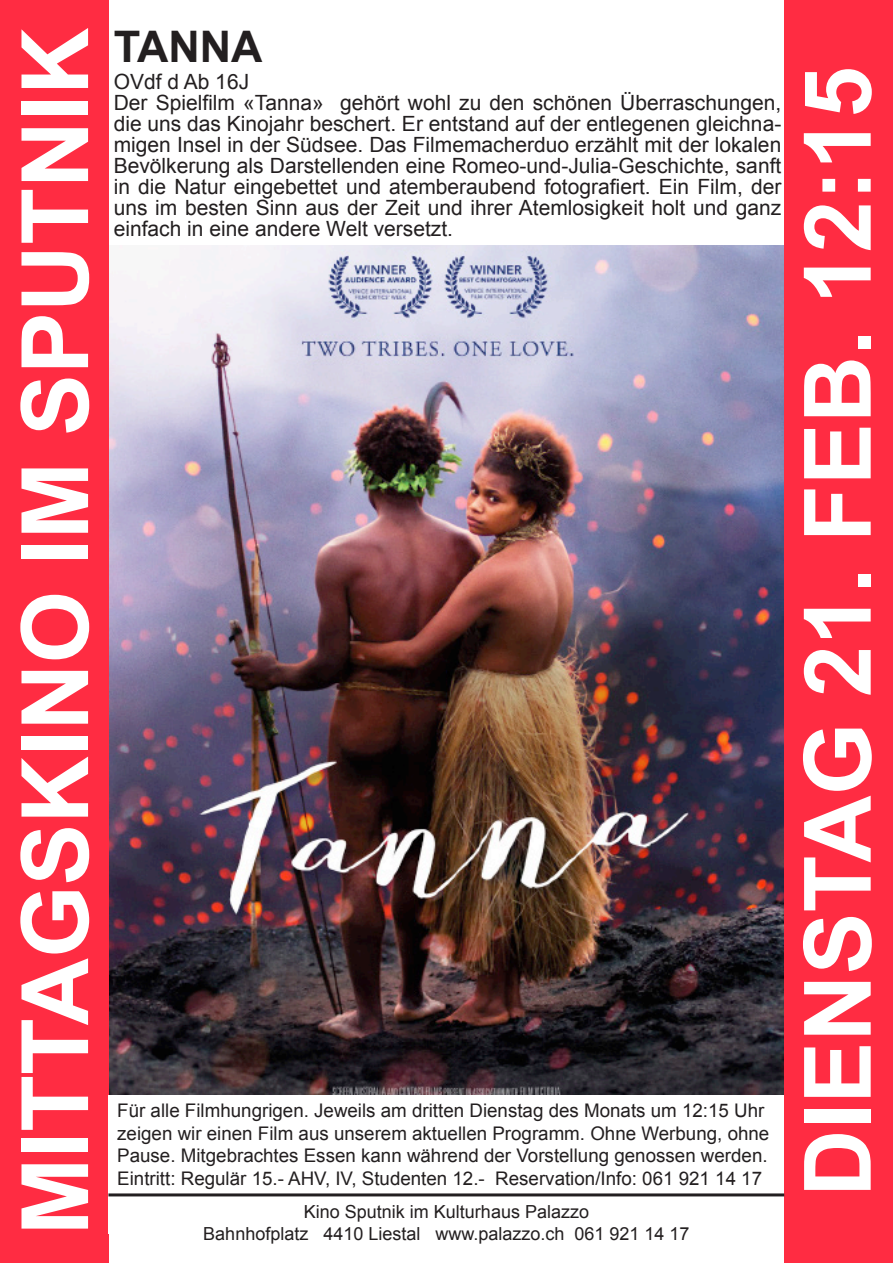
<style>
.page{position:relative;width:893px;height:1263px;background:#fff}
.page>*{position:absolute;margin:0;border:0;box-sizing:border-box;transform-origin:0 0}
.t1{font:700 93px "Arial";color:#fff}
.t2{font:700 43.5px "Arial";color:#231f20}
.t3{font:21px/21px "Arial";color:#231f20}
.t4{font:18.75px/22.5px "Arial";color:#231f20}
.t5{font:18px "Arial";color:#231f20}
</style>
<div class="page">
<img style="left:108px;top:239px;width:676px;height:856px">
<div style="left:0;top:0;width:108px;height:1263px;background:#ff2c42"></div>
<div style="left:109px;top:21px;width:677px;height:223px;background:#fff"></div>
<div style="left:784px;top:0;width:109px;height:1263px;background:#ff2c42"></div>
<hr style="left:108px;top:1193px;width:676px;height:3px;background:#231f20">
<h1 class="t1" style="left:-7px;top:1235px;width:1209px;rotate:-90deg">MITTAGSKINO IM SPUTNIK</h1>
<h2 class="t2" style="left:114px;top:17px;width:150px">TANNA</h2>
<p class="t3" style="left:114px;top:71px;width:669px">OVdf d Ab 16J<br>Der Spielfilm «Tanna» gehört wohl zu den schönen Überraschungen, die uns das Kinojahr beschert. Er entstand auf der entlegenen gleichna&shy;migen Insel in der Südsee. Das Filmemacherduo erzählt mit der lokalen Bevölkerung als Darstellenden eine Romeo-und-Julia-Geschichte, sanft in die Natur eingebettet und atemberaubend fotografiert. Ein Film, der uns im besten Sinn aus der Zeit und ihrer Atemlosigkeit holt und ganz einfach in eine andere Welt versetzt.</p>
<p class="t4" style="left:117px;top:1099px;width:654px">Für alle Filmhungrigen. Jeweils am dritten Dienstag des Monats um 12:15 Uhr zeigen wir einen Film aus unserem aktuellen Programm. Ohne Werbung, ohne Pause. Mitgebrachtes Essen kann während der Vorstellung genossen werden.<br>Eintritt: Regulär 15.- AHV, IV, Studenten 12.- Reservation/Info: 061 921 14 17</p>
<p class="t5" style="left:304px;top:1200px;width:287px">Kino Sputnik im Kulturhaus Palazzo</p>
<p class="t5" style="left:203px;top:1221px;width:488px">Bahnhofplatz 4410 Liestal www.palazzo.ch 061 921 14 17</p>
<h1 class="t1" style="left:776px;top:1196px;width:1132px;rotate:-90deg">DIENSTAG 21. FEB. 12:15</h1>
</div>
